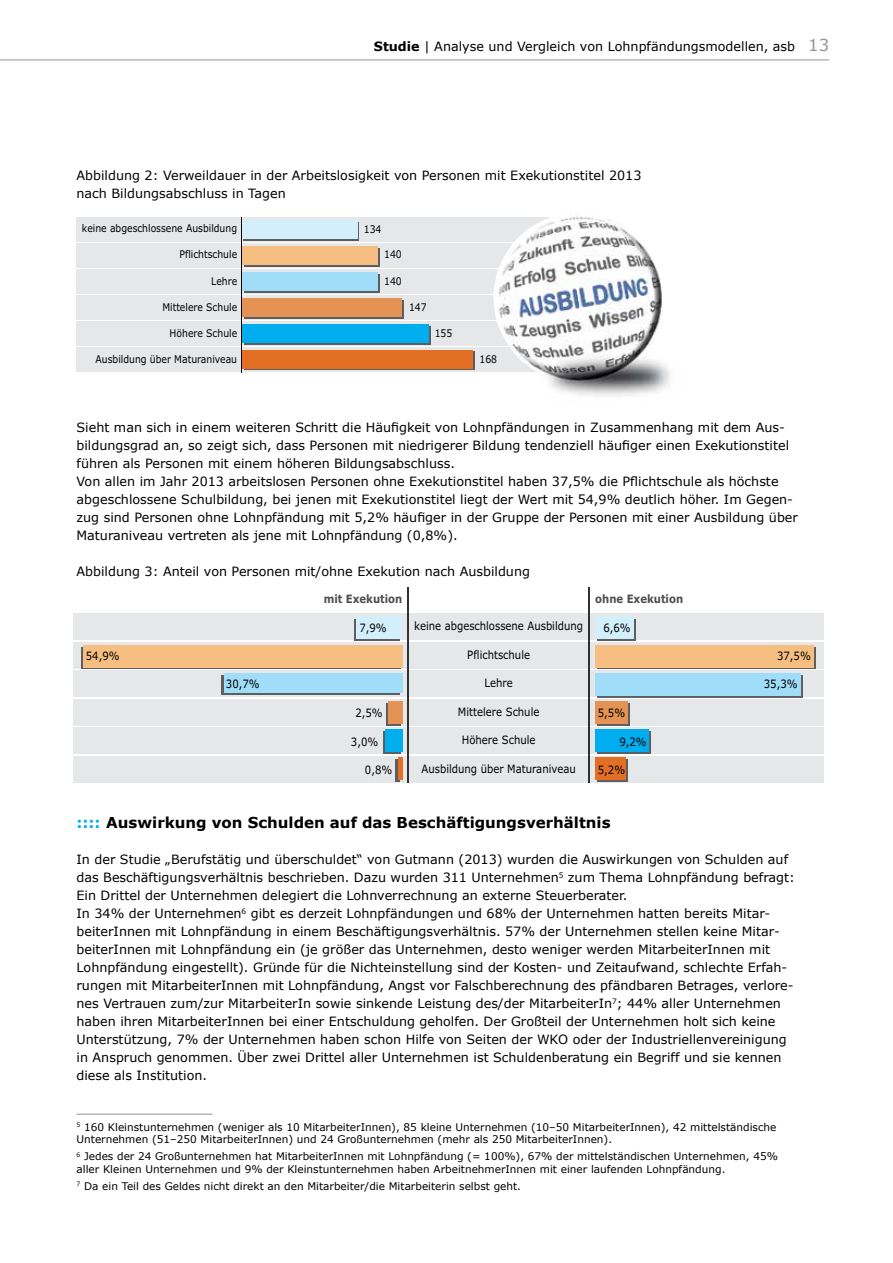
<style>
.page{position:relative;width:893px;height:1263px;background:#fff}
.page>*{position:absolute;margin:0;border:0;box-sizing:border-box;transform-origin:0 0}
.t1{font:700 15px "Verdana";color:#000}
.t2{font:12.75px/18px "Verdana";color:#000}
.t3{font:11.55px "Verdana";color:#000;scale:.88 1}
.t4{font:700 11.55px "Verdana";color:#4d4d4f;scale:.88 1}
.t5{font:10.5px/12.6px "Verdana";color:#000}
.t6{font:10.5px "Verdana";color:#000;scale:.88 1}
.s1{font-weight:700}
.s2{font-size:16.5px;color:#939598}
.s3{color:#00aeef}
</style>
<div class="page">
<hr style="left:0;top:60px;width:829px;height:1px;background:#939598">
<hr style="left:77px;top:1114px;width:136px;height:1px;background:#939598">
<div style="left:77px;top:217px;width:476px;height:25px;background:#e6e7e8"></div>
<div style="left:77px;top:243px;width:476px;height:25px;background:#e6e7e8"></div>
<div style="left:77px;top:269px;width:476px;height:25px;background:#e6e7e8"></div>
<div style="left:77px;top:295px;width:476px;height:25px;background:#e6e7e8"></div>
<div style="left:77px;top:321px;width:476px;height:25px;background:#e6e7e8"></div>
<div style="left:77px;top:347px;width:476px;height:25px;background:#e6e7e8"></div>
<div style="left:244px;top:222px;width:115px;height:19px;background:#5d5e60"></div>
<div style="left:242px;top:221px;width:115px;height:18px;background:#d4effc"></div>
<div style="left:244px;top:248px;width:135px;height:19px;background:#5d5e60"></div>
<div style="left:242px;top:246px;width:136px;height:19px;background:#f6be80"></div>
<div style="left:244px;top:274px;width:135px;height:19px;background:#5d5e60"></div>
<div style="left:242px;top:272px;width:136px;height:19px;background:#9fddf9"></div>
<div style="left:244px;top:300px;width:159px;height:18px;background:#e49354"></div>
<div style="left:242px;top:298px;width:159px;height:19px;background:#e49354"></div>
<div style="left:244px;top:326px;width:186px;height:18px;background:#5d5e60"></div>
<div style="left:242px;top:324px;width:187px;height:19px;background:#00aeef"></div>
<div style="left:244px;top:352px;width:231px;height:18px;background:linear-gradient(to right,#e36f25,#e36f25)"></div>
<div style="left:242px;top:350px;width:231px;height:18px;background:#e36f25"></div>
<hr style="left:242px;top:217px;width:1px;height:155px;background:#000">
<div style="left:73px;top:613px;width:751px;height:27px;background:#e6e7e8"></div>
<div style="left:73px;top:642px;width:751px;height:27px;background:#e6e7e8"></div>
<div style="left:73px;top:670px;width:751px;height:27px;background:#e6e7e8"></div>
<div style="left:73px;top:699px;width:751px;height:26px;background:#e6e7e8"></div>
<div style="left:73px;top:727px;width:751px;height:27px;background:#e6e7e8"></div>
<div style="left:73px;top:755px;width:751px;height:27px;background:#e6e7e8"></div>
<div style="left:222px;top:675px;width:178px;height:20px;background:#5d5e60"></div>
<div style="left:224px;top:673px;width:178px;height:20px;background:#9fddf9"></div>
<div style="left:597px;top:760px;width:31px;height:22px;background:#5d5e60"></div>
<div style="left:595px;top:757px;width:31px;height:23px;background:#e36f25"></div>
<hr style="left:396px;top:760px;width:4px;height:22px;background:#5d5e60">
<hr style="left:398px;top:757px;width:4px;height:23px;background:#e36f25">
<svg style="left:597px;top:731px;width:54px;height:23px"></svg>
<div style="left:595px;top:729px;width:54px;height:22px;background:#00aeef"></div>
<svg style="left:383px;top:731px;width:17px;height:23px"></svg>
<div style="left:385px;top:729px;width:17px;height:22px;background:#00aeef"></div>
<div style="left:597px;top:703px;width:32px;height:22px;background:#e49354"></div>
<div style="left:595px;top:701px;width:32px;height:22px;background:#e49354"></div>
<svg style="left:386px;top:703px;width:14px;height:22px"></svg>
<div style="left:388px;top:701px;width:14px;height:22px;background:#e49354"></div>
<hr style="left:597px;top:697px;width:206px;height:1px;background:#636467">
<svg style="left:597px;top:675px;width:206px;height:22px"></svg>
<div style="left:595px;top:673px;width:206px;height:22px;background:#9fddf9"></div>
<hr style="left:597px;top:669px;width:219px;height:1px;background:#636467">
<div style="left:597px;top:647px;width:219px;height:22px;background:linear-gradient(to right,#f6be80,#f6be80)"></div>
<div style="left:595px;top:645px;width:218px;height:22px;background:#f6be80"></div>
<hr style="left:81px;top:669px;width:319px;height:1px;background:#636467">
<div style="left:81px;top:647px;width:319px;height:22px;background:#f6be80"></div>
<div style="left:83px;top:645px;width:319px;height:22px;background:#f6be80"></div>
<hr style="left:597px;top:640px;width:39px;height:1px;background:#636467">
<div style="left:597px;top:619px;width:39px;height:21px;background:#5d5e60"></div>
<div style="left:595px;top:617px;width:39px;height:22px;background:#d4effc"></div>
<hr style="left:354px;top:640px;width:46px;height:1px;background:#636467">
<div style="left:354px;top:619px;width:46px;height:21px;background:#5d5e60"></div>
<div style="left:356px;top:617px;width:46px;height:22px;background:#d4effc"></div>
<hr style="left:407px;top:587px;width:2px;height:195px;background:#303134">
<hr style="left:588px;top:587px;width:2px;height:195px;background:#303134">
<img style="left:493px;top:216px;width:177px;height:180px">
<p class="t2" style="left:374px;top:38px;width:457px"><span class="s1">Studie</span> | Analyse und Vergleich von Lohnpfändungsmodellen, asb <span class="s2">13</span></p>
<p class="t2" style="left:77px;top:166px;width:566px">Abbildung 2: Verweildauer in der Arbeitslosigkeit von Personen mit Exekutionstitel 2013 nach Bildungsabschluss in Tagen</p>
<p class="t6" style="left:82px;top:221px;width:178px">keine abgeschlossene Ausbildung</p>
<p class="t6" style="left:364px;top:222px;width:22px">134</p>
<p class="t6" style="left:180px;top:247px;width:67px">Pflichtschule</p>
<p class="t6" style="left:384px;top:247px;width:22px">140</p>
<p class="t6" style="left:211px;top:274px;width:31px">Lehre</p>
<p class="t6" style="left:384px;top:274px;width:22px">140</p>
<p class="t6" style="left:162px;top:300px;width:87px">Mittelere Schule</p>
<p class="t6" style="left:409px;top:300px;width:22px">147</p>
<p class="t6" style="left:170px;top:326px;width:78px">Höhere Schule</p>
<p class="t6" style="left:435px;top:326px;width:22px">155</p>
<p class="t6" style="left:96px;top:352px;width:162px">Ausbildung über Maturaniveau</p>
<p class="t6" style="left:479px;top:352px;width:22px">168</p>
<p class="t2" style="left:77px;top:418px;width:723px">Sieht man sich in einem weiteren Schritt die Häufigkeit von Lohnpfändungen in Zusammenhang mit dem Aus&shy;bildungsgrad an, so zeigt sich, dass Personen mit niedrigerer Bildung tendenziell häufiger einen Exekutionstitel führen als Personen mit einem höheren Bildungsabschluss.<br>Von allen im Jahr 2013 arbeitslosen Personen ohne Exekutionstitel haben 37,5% die Pflichtschule als höchste abgeschlossene Schulbildung, bei jenen mit Exekutionstitel liegt der Wert mit 54,9% deutlich höher. Im Gegen&shy;zug sind Personen ohne Lohnpfändung mit 5,2% häufiger in der Gruppe der Personen mit einer Ausbildung über Maturaniveau vertreten als jene mit Lohnpfändung (0,8%).</p>
<p class="t2" style="left:77px;top:562px;width:455px">Abbildung 3: Anteil von Personen mit/ohne Exekution nach Ausbildung</p>
<p class="t4" style="left:324px;top:590px;width:91px">mit Exekution</p>
<p class="t4" style="left:595px;top:590px;width:101px">ohne Exekution</p>
<p class="t3" style="left:86px;top:648px;width:40px">54,9%</p>
<p class="t3" style="left:226px;top:676px;width:40px">30,7%</p>
<p class="t3" style="left:359px;top:620px;width:33px">7,9%</p>
<p class="t3" style="left:355px;top:705px;width:33px">2,5%</p>
<p class="t3" style="left:351px;top:734px;width:33px">3,0%</p>
<p class="t3" style="left:365px;top:762px;width:33px">0,8%</p>
<p class="t3" style="left:414px;top:618px;width:194px">keine abgeschlossene Ausbildung</p>
<p class="t3" style="left:467px;top:646px;width:73px">Pflichtschule</p>
<p class="t3" style="left:484px;top:675px;width:34px">Lehre</p>
<p class="t3" style="left:458px;top:703px;width:94px">Mittelere Schule</p>
<p class="t3" style="left:462px;top:732px;width:85px">Höhere Schule</p>
<p class="t3" style="left:421px;top:761px;width:177px">Ausbildung über Maturaniveau</p>
<p class="t3" style="left:603px;top:620px;width:33px">6,6%</p>
<p class="t3" style="left:598px;top:705px;width:33px">5,5%</p>
<p class="t3" style="left:619px;top:734px;width:33px">9,2%</p>
<p class="t3" style="left:598px;top:762px;width:33px">5,2%</p>
<p class="t3" style="left:777px;top:648px;width:40px">37,5%</p>
<p class="t3" style="left:764px;top:676px;width:40px">35,3%</p>
<p class="t1" style="left:77px;top:812px;width:535px"><span class="s3">::::</span> Auswirkung von Schulden auf das Beschäftigungsverhältnis</p>
<p class="t2" style="left:77px;top:850px;width:720px">In der Studie „Berufstätig und überschuldet“ von Gutmann (2013) wurden die Auswirkungen von Schulden auf das Beschäftigungsverhältnis beschrieben. Dazu wurden 311 Unternehmen<sup>5</sup> zum Thema Lohnpfändung befragt:<br>Ein Drittel der Unternehmen delegiert die Lohnverrechnung an externe Steuerberater.<br>In 34% der Unternehmen<sup>6</sup> gibt es derzeit Lohnpfändungen und 68% der Unternehmen hatten bereits Mitar&shy;beiterInnen mit Lohnpfändung in einem Beschäftigungsverhältnis. 57% der Unternehmen stellen keine Mitar&shy;beiterInnen mit Lohnpfändung ein (je größer das Unternehmen, desto weniger werden MitarbeiterInnen mit Lohnpfändung eingestellt). Gründe für die Nichteinstellung sind der Kosten- und Zeitaufwand, schlechte Erfah&shy;rungen mit MitarbeiterInnen mit Lohnpfändung, Angst vor Falschberechnung des pfändbaren Betrages, verlore&shy;nes Vertrauen zum/zur MitarbeiterIn sowie sinkende Leistung des/der MitarbeiterIn<sup>7</sup>; 44% aller Unternehmen haben ihren MitarbeiterInnen bei einer Entschuldung geholfen. Der Großteil der Unternehmen holt sich keine Unterstützung, 7% der Unternehmen haben schon Hilfe von Seiten der WKO oder der Industriellenvereinigung in Anspruch genommen. Über zwei Drittel aller Unternehmen ist Schuldenberatung ein Begriff und sie kennen diese als Institution.</p>
<p class="t5" style="left:77px;top:1120px;width:701px"><sup>5</sup> 160 Kleinstunternehmen (weniger als 10 MitarbeiterInnen), 85 kleine Unternehmen (10–50 MitarbeiterInnen), 42 mittelständische<br>Unternehmen (51–250 MitarbeiterInnen) und 24 Großunternehmen (mehr als 250 MitarbeiterInnen).</p>
<p class="t5" style="left:77px;top:1150px;width:703px"><sup>6</sup> Jedes der 24 Großunternehmen hat MitarbeiterInnen mit Lohnpfändung (= 100%), 67% der mittelständischen Unternehmen, 45% aller Kleinen Unternehmen und 9% der Kleinstunternehmen haben ArbeitnehmerInnen mit einer laufenden Lohnpfändung.</p>
<p class="t5" style="left:77px;top:1179px;width:446px"><sup>7</sup> Da ein Teil des Geldes nicht direkt an den Mitarbeiter/die Mitarbeiterin selbst geht.</p>
</div>
